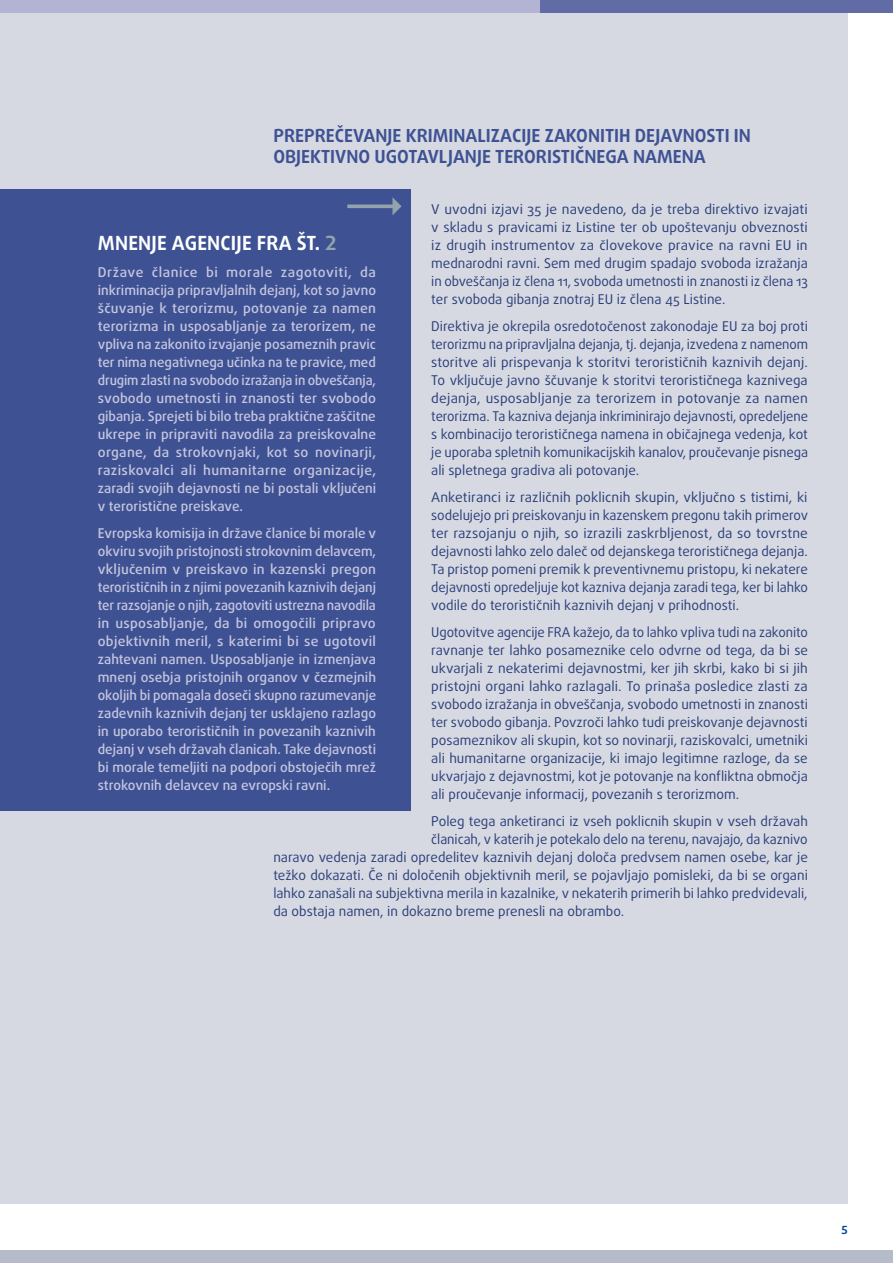
<style>
.page{position:relative;width:893px;height:1263px;background:#fff}
.page>*{position:absolute;margin:0;border:0;box-sizing:border-box;transform-origin:0 0}
.FRA_op_title{font:700 19.5px "Daxline Pro";letter-spacing:.01em;color:#fff}
.title_0_right{font:700 18px/21px "Daxline Pro";color:#3e5293}
.body_op_right{font:13.5px/18px "Daxline Pro";color:#2a3f79;text-align:justify}
.Opinions-text{font:500 13.5px/18px "Daxline Pro";color:#c6c6df;text-align:justify}
.t1{font:700 11.25px "Daxline Pro";color:#004a9a}
.s1{color:#93a3ac}
</style>
<div class="page">
<div style="left:0;top:0;width:848px;height:1204px;background:#d7d9e2"></div>
<div style="left:0;top:0;width:808px;height:13px;background:#b3b3d4"></div>
<div style="left:0;top:1250px;width:893px;height:13px;background:#b6bbca"></div>
<div style="left:540px;top:0;width:353px;height:13px;background:#616ba5"></div>
<div style="left:0;top:190px;width:410px;height:621px;background:#3e5293"></div>
<svg style="left:347px;top:197px;width:55px;height:18px"></svg>
<h2 class="title_0_right" style="left:273px;top:125px;width:479px">PREPREČEVANJE KRIMINALIZACIJE ZAKONITIH DEJAVNOSTI IN<br>OBJEKTIVNO UGOTAVLJANJE TERORISTIČNEGA NAMENA</h2>
<p class="body_op_right" style="left:431px;top:200px;width:378px">V uvodni izjavi 35 je navedeno, da je treba direktivo izvajati v skladu s pravicami iz Listine ter ob upoštevanju obveznosti iz drugih instrumentov za človekove pravice na ravni EU in mednarodni ravni. Sem med drugim spadajo svoboda izražanja in obveščanja iz člena 11, svoboda umetnosti in znanosti iz člena 13 ter svoboda gibanja znotraj EU iz člena 45 Listine.</p>
<p class="body_op_right" style="left:431px;top:317px;width:378px">Direktiva je okrepila osredotočenost zakonodaje EU za boj proti terorizmu na pripravljalna dejanja, tj. dejanja, izvedena z namenom storitve ali prispevanja k storitvi terorističnih kaznivih dejanj.<br>To vključuje javno ščuvanje k storitvi terorističnega kaznivega dejanja, usposabljanje za terorizem in potovanje za namen terorizma. Ta kazniva dejanja inkriminirajo dejavnosti, opredeljene s kombinacijo terorističnega namena in običajnega vedenja, kot je uporaba spletnih komunikacijskih kanalov, proučevanje pisnega ali spletnega gradiva ali potovanje.</p>
<p class="body_op_right" style="left:431px;top:488px;width:378px">Anketiranci iz različnih poklicnih skupin, vključno s tistimi, ki sodelujejo pri preiskovanju in kazenskem pregonu takih primerov ter razsojanju o njih, so izrazili zaskrbljenost, da so tovrstne dejavnosti lahko zelo daleč od dejanskega terorističnega dejanja.<br>Ta pristop pomeni premik k preventivnemu pristopu, ki nekatere dejavnosti opredeljuje kot kazniva dejanja zaradi tega, ker bi lahko vodile do terorističnih kaznivih dejanj v prihodnosti.</p>
<p class="body_op_right" style="left:431px;top:623px;width:378px">Ugotovitve agencije FRA kažejo, da to lahko vpliva tudi na zakonito ravnanje ter lahko posameznike celo odvrne od tega, da bi se ukvarjali z nekaterimi dejavnostmi, ker jih skrbi, kako bi si jih pristojni organi lahko razlagali. To prinaša posledice zlasti za svobodo izražanja in obveščanja, svobodo umetnosti in znanosti ter svobodo gibanja. Povzroči lahko tudi preiskovanje dejavnosti posameznikov ali skupin, kot so novinarji, raziskovalci, umetniki ali humanitarne organizacije, ki imajo legitimne razloge, da se ukvarjajo z dejavnostmi, kot je potovanje na konfliktna območja ali proučevanje informacij, povezanih s terorizmom.</p>
<p class="body_op_right" style="left:431px;top:812px;width:378px">Poleg tega anketiranci iz vseh poklicnih skupin v vseh državah</p>
<p class="body_op_right" style="left:431px;top:830px;width:378px">članicah, v katerih je potekalo delo na terenu, navajajo, da kaznivo</p>
<p class="body_op_right" style="left:273px;top:848px;width:536px">naravo vedenja zaradi opredelitev kaznivih dejanj določa predvsem namen osebe, kar je</p>
<p class="body_op_right" style="left:273px;top:866px;width:536px">težko dokazati. Če ni določenih objektivnih meril, se pojavljajo pomisleki, da bi se organi</p>
<p class="body_op_right" style="left:273px;top:884px;width:536px">lahko zanašali na subjektivna merila in kazalnike, v nekaterih primerih bi lahko predvidevali,</p>
<p class="body_op_right" style="left:273px;top:902px;width:352px">da obstaja namen, in dokazno breme prenesli na obrambo.</p>
<h3 class="FRA_op_title" style="left:98px;top:230px;width:240px">MNENJE AGENCIJE FRA ŠT. <span class="s1">2</span></h3>
<p class="Opinions-text" style="left:98px;top:263px;width:280px">Države članice bi morale zagotoviti, da inkriminacija pripravljalnih dejanj, kot so javno ščuvanje k terorizmu, potovanje za namen terorizma in usposabljanje za terorizem, ne vpliva na zakonito izvajanje posameznih pravic ter nima negativnega učinka na te pravice, med drugim zlasti na svobodo izražanja in obveščanja, svobodo umetnosti in znanosti ter svobodo gibanja. Sprejeti bi bilo treba praktične zaščitne ukrepe in pripraviti navodila za preiskovalne organe, da strokovnjaki, kot so novinarji, raziskovalci ali humanitarne organizacije, zaradi svojih dejavnosti ne bi postali vključeni v teroristične preiskave.</p>
<p class="Opinions-text" style="left:98px;top:524px;width:280px">Evropska komisija in države članice bi morale v okviru svojih pristojnosti strokovnim delavcem, vključenim v preiskavo in kazenski pregon terorističnih in z njimi povezanih kaznivih dejanj ter razsojanje o njih, zagotoviti ustrezna navodila in usposabljanje, da bi omogočili pripravo objektivnih meril, s katerimi bi se ugotovil zahtevani namen. Usposabljanje in izmenjava mnenj osebja pristojnih organov v čezmejnih okoljih bi pomagala doseči skupno razumevanje zadevnih kaznivih dejanj ter usklajeno razlago in uporabo terorističnih in povezanih kaznivih dejanj v vseh državah članicah. Take dejavnosti bi morale temeljiti na podpori obstoječih mrež strokovnih delavcev na evropski ravni.</p>
<p class="t1" style="left:841px;top:1222px;width:8px">5</p>
</div>
